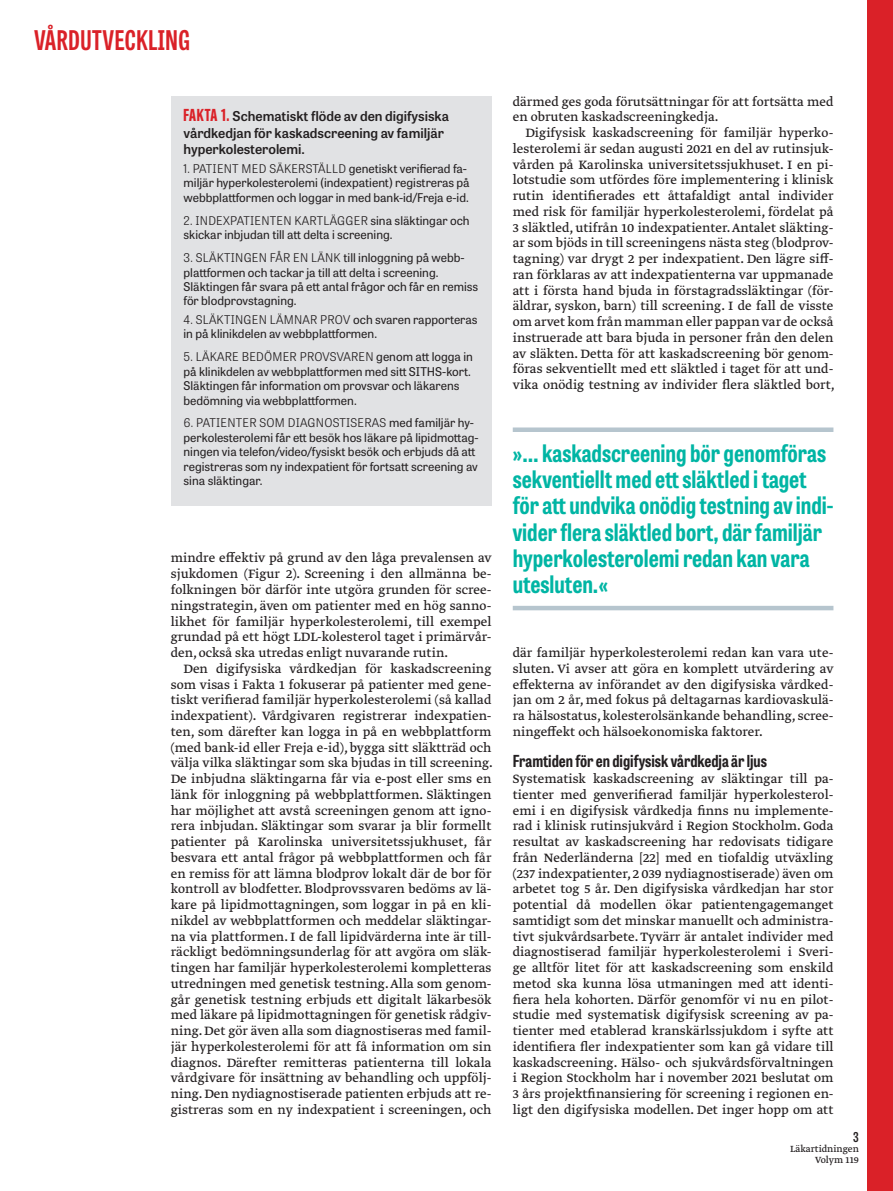
<style>
.page{position:relative;width:893px;height:1191px;background:#fff}
.page>*{position:absolute;margin:0;border:0;box-sizing:border-box;transform-origin:0 0}
.t1{font:700 27px "Tablet Gothic Compressed";letter-spacing:.02em;color:#da2128}
.Ryckcitat_turkost{font:700 24px/26.2px "Tablet Gothic Condensed";color:#00b5a4}
.Mellanrubrik_nivå_2{font:700 16.5px "Tablet Gothic Condensed";color:#231f20}
.Brödtext_m_indrag{font:14.25px/15.8px "Greta Text Pro Regular Min";color:#231f20;text-align:justify}
.Brödtext_m{font:14.25px/15.8px "Greta Text Pro Regular Min";color:#231f20;text-align:justify}
.Rubrik_fakta{font:600 13.5px/16.5px "Tablet Gothic";color:#231f20}
.t2{font:600 13.5px "Tablet Gothic Condensed";color:#231f20}
.Faktatext{font:12px/14.4px "Tablet Gothic";color:#231f20}
.t3{font:10.5px/10.5px "Greta Text Pro";color:#231f20;text-align:right}
.s1{font-family:"Tablet Gothic Compressed";font-weight:800;font-size:16.5px;color:#da2128}
.s2{font-weight:300}
</style>
<div class="page">
<div style="left:867px;top:0;width:26px;height:1191px;background:#da2128"></div>
<div style="left:171px;top:96px;width:320px;height:410px;background:#e1e2e4"></div>
<div style="left:513px;top:427px;width:320px;height:5px;background:#b6c5ce"></div>
<hr style="left:513px;top:606px;width:320px;height:4px;background:#b6c5ce">
<h1 class="t1" style="left:34px;top:22px;width:157px">VÅRDUTVECKLING</h1>
<p class="Rubrik_fakta" style="left:184px;top:108px;width:267px"><span class="s1">FAKTA 1.</span> Schematiskt flöde av den digifysiska vårdkedjan för kaskadscreening av familjär hyperkolesterolemi.</p>
<p class="Faktatext" style="left:184px;top:161px;width:288px"><span class="s2">1. PATIENT MED SÄKERSTÄLLD</span> genetiskt verifierad fa&shy;miljär hyperkolesterolemi (indexpatient) registreras på webbplattformen och loggar in med bank-id/Freja e-id.</p>
<p class="Faktatext" style="left:184px;top:213px;width:288px"><span class="s2">2. INDEXPATIENTEN KARTLÄGGER</span> sina släktingar och skickar inbjudan till att delta i screening.</p>
<p class="Faktatext" style="left:184px;top:250px;width:296px"><span class="s2">3. SLÄKTINGEN FÅR EN LÄNK</span> till inloggning på webb&shy;plattformen och tackar ja till att delta i screening.<br>Släktingen får svara på ett antal frågor och får en remiss för blodprovstagning.</p>
<p class="Faktatext" style="left:184px;top:312px;width:295px"><span class="s2">4. SLÄKTINGEN LÄMNAR PROV</span> och svaren rapporteras in på klinikdelen av webbplattformen.</p>
<p class="Faktatext" style="left:184px;top:349px;width:291px"><span class="s2">5. LÄKARE BEDÖMER PROVSVAREN</span> genom att logga in på klinikdelen av webbplattformen med sitt SITHS-kort.<br>Släktingen får information om provsvar och läkarens bedömning via webbplattformen.</p>
<p class="Faktatext" style="left:184px;top:415px;width:297px"><span class="s2">6. PATIENTER SOM DIAGNOSTISERAS</span> med familjär hy&shy;perkolesterolemi får ett besök hos läkare på lipidmottag&shy;ningen via telefon/video/fysiskt besök och erbjuds då att registreras som ny indexpatient för fortsatt screening av sina släktingar.</p>
<p class="Brödtext_m" style="left:171px;top:551px;width:322px">mindre effektiv på grund av den låga prevalensen av sjukdomen (Figur 2). Screening i den allmänna be&shy;folkningen bör därför inte utgöra grunden för scree&shy;ningstrategin, även om patienter med en hög sanno&shy;likhet för familjär hyperkolesterolemi, till exempel grundad på ett högt LDL-kolesterol taget i primärvår&shy;den, också ska utredas enligt nuvarande rutin.</p>
<p class="Brödtext_m_indrag" style="left:171px;top:661px;width:324px;text-indent:13px">Den digifysiska vårdkedjan för kaskadscreening som visas i Fakta 1 fokuserar på patienter med gene&shy;tiskt verifierad familjär hyperkolesterolemi (så kallad indexpatient). Vårdgivaren registrerar indexpatien&shy;ten, som därefter kan logga in på en webbplattform (med bank-id eller Freja e-id), bygga sitt släktträd och välja vilka släktingar som ska bjudas in till screening.<br>De inbjudna släktingarna får via e-post eller sms en länk för inloggning på webbplattformen. Släktingen har möjlighet att avstå screeningen genom att igno&shy;rera inbjudan. Släktingar som svarar ja blir formellt patienter på Karolinska universitetssjukhuset, får besvara ett antal frågor på webbplattformen och får en remiss för att lämna blodprov lokalt där de bor för kontroll av blodfetter. Blodprovssvaren bedöms av lä&shy;kare på lipidmottagningen, som loggar in på en kli&shy;nikdel av webbplattformen och meddelar släktingar&shy;na via plattformen. I de fall lipidvärderna inte är till&shy;räckligt bedömningsunderlag för att avgöra om släk&shy;tingen har familjär hyperkolesterolemi kompletteras utredningen med genetisk testning. Alla som genom&shy;går genetisk testning erbjuds ett digitalt läkarbesök med läkare på lipidmottagningen för genetisk rådgiv&shy;ning. Det gör även alla som diagnostiseras med famil&shy;jär hyperkolesterolemi för att få information om sin diagnos. Därefter remitteras patienterna till lokala vårdgivare för insättning av behandling och uppfölj&shy;ning. Den nydiagnostiserade patienten erbjuds att re&shy;gistreras som en ny indexpatient i screeningen, och</p>
<p class="Brödtext_m_indrag" style="left:513px;top:94px;width:322px">därmed ges goda förutsättningar för att fortsätta med en obruten kaskadscreeningkedja.</p>
<p class="Brödtext_m_indrag" style="left:513px;top:125px;width:324px;text-indent:13px">Digifysisk kaskadscreening för familjär hyperko&shy;lesterolemi är sedan augusti 2021 en del av rutinsjuk&shy;vården på Karolinska universitetssjukhuset. I en pi&shy;lotstudie som utfördes före implementering i klinisk rutin identifierades ett åttafaldigt antal individer med risk för familjär hyperkolesterolemi, fördelat på 3 släktled, utifrån 10 indexpatienter. Antalet släkting&shy;ar som bjöds in till screeningens nästa steg (blodprov&shy;tagning) var drygt 2 per indexpatient. Den lägre siff&shy;ran förklaras av att indexpatienterna var uppmanade att i första hand bjuda in förstagradssläktingar (för&shy;äldrar, syskon, barn) till screening. I de fall de visste om arvet kom från mamman eller pappan var de också instruerade att bara bjuda in personer från den delen av släkten. Detta för att kaskadscreening bör genom&shy;föras sekventiellt med ett släktled i taget för att und&shy;vika onödig testning av individer flera släktled bort,</p>
<p class="Ryckcitat_turkost" style="left:513px;top:439px;width:322px">»… kaskadscreening bör genomföras sekventiellt med ett släktled i taget för att undvika onödig testning av indi&shy;vider flera släktled bort, där familjär hyperkolesterolemi redan kan vara utesluten.«</p>
<p class="Brödtext_m_indrag" style="left:513px;top:645px;width:322px">där familjär hyperkolesterolemi redan kan vara ute&shy;sluten. Vi avser att göra en komplett utvärdering av effekterna av införandet av den digifysiska vårdked&shy;jan om 2 år, med fokus på deltagarnas kardiovaskulä&shy;ra hälsostatus, kolesterolsänkande behandling, scree&shy;ningeffekt och hälsoekonomiska faktorer.</p>
<p class="Mellanrubrik_nivå_2" style="left:513px;top:750px;width:256px">Framtiden för en digifysisk vårdkedja är ljus</p>
<p class="Brödtext_m" style="left:513px;top:771px;width:322px">Systematisk kaskadscreening av släktingar till pa&shy;tienter med genverifierad familjär hyperkolesterol&shy;emi i en digifysisk vårdkedja finns nu implemente&shy;rad i klinisk rutinsjukvård i Region Stockholm. Goda resultat av kaskadscreening har redovisats tidigare från Nederländerna [22] med en tiofaldig utväxling (237 indexpatienter, 2 039 nydiagnostiserade) även om arbetet tog 5 år. Den digifysiska vårdkedjan har stor potential då modellen ökar patientengagemanget samtidigt som det minskar manuellt och administra&shy;tivt sjukvårdsarbete. Tyvärr är antalet individer med diagnostiserad familjär hyperkolesterolemi i Sveri&shy;ge alltför litet för att kaskadscreening som enskild metod ska kunna lösa utmaningen med att identi&shy;fiera hela kohorten. Därför genomför vi nu en pilot&shy;studie med systematisk digifysisk screening av pa&shy;tienter med etablerad kranskärlssjukdom i syfte att identifiera fler indexpatienter som kan gå vidare till kaskadscreening. Hälso- och sjukvårdsförvaltningen i Region Stockholm har i november 2021 beslutat om 3 års projektfinansiering för screening i regionen en&shy;ligt den digifysiska modellen. Det inger hopp om att</p>
<p class="t2" style="left:853px;top:1127px;width:7px">3</p>
<p class="t3" style="left:790px;top:1144px;width:70px">Läkartidningen<br>Volym 119</p>
</div>
